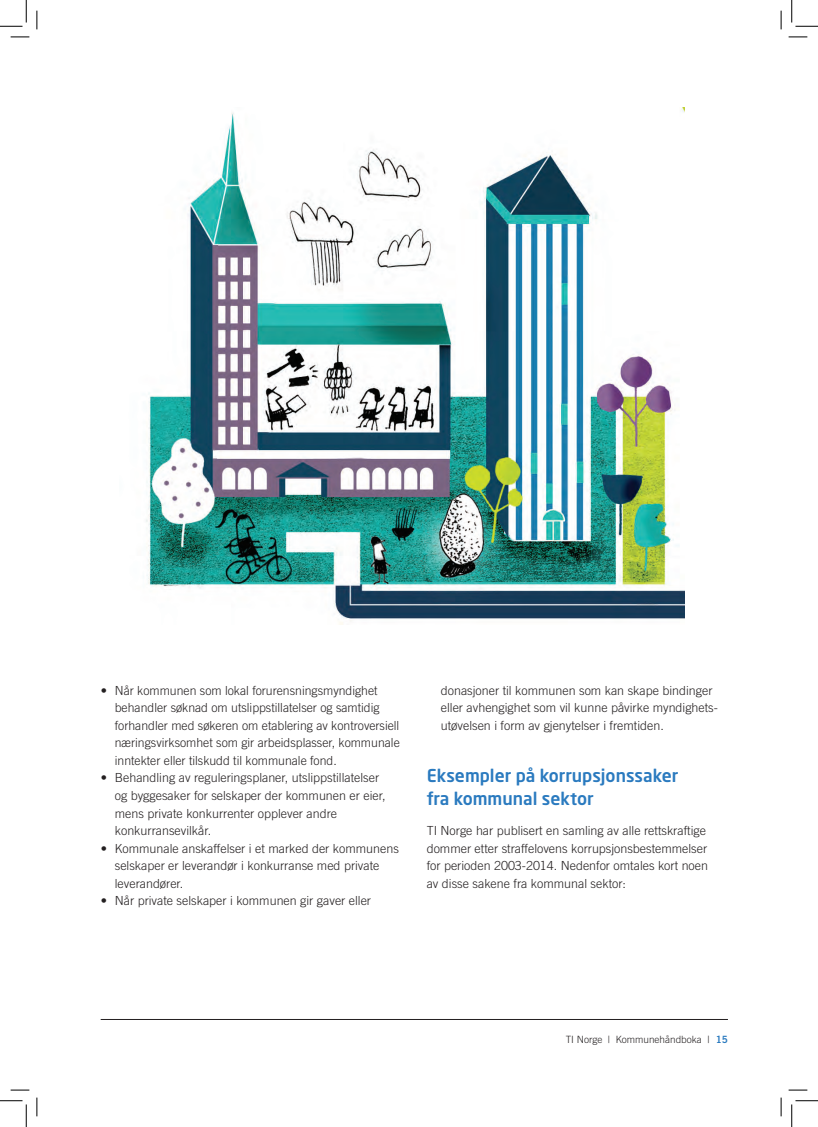
<style>
.page{position:relative;width:818px;height:1127px;background:#fff}
.page>*{position:absolute;margin:0;border:0;box-sizing:border-box;transform-origin:0 0}
.Subheading{font:500 17.5px/22.5px "Neo Sans Std";color:#2a7abf}
.brødtekst{font:300 12.5px/17.5px "Trade Gothic LT";color:#231f20}
.t1{font:300 10px "Trade Gothic LT";color:#231f20}
.s1{font-family:"Trade Gothic LT Bold Two";font-weight:400;color:#2a7abf}
</style>
<div class="page">
<hr style="left:101px;top:1018px;width:627px;height:1px;background:#231f20">
<img style="left:146px;top:108px;width:538px;height:516px">
<svg style="left:11px;top:36px;width:18px;height:2px"></svg>
<svg style="left:788px;top:36px;width:19px;height:2px"></svg>
<svg style="left:11px;top:1089px;width:18px;height:1px"></svg>
<svg style="left:788px;top:1089px;width:19px;height:1px"></svg>
<svg style="left:36px;top:11px;width:2px;height:18px"></svg>
<svg style="left:36px;top:1097px;width:2px;height:18px"></svg>
<svg style="left:780px;top:11px;width:2px;height:18px"></svg>
<svg style="left:780px;top:1097px;width:2px;height:18px"></svg>
<svg style="left:0;top:0;width:27px;height:27px"></svg>
<svg style="left:0;top:1100px;width:27px;height:26px"></svg>
<svg style="left:791px;top:0;width:27px;height:27px"></svg>
<svg style="left:791px;top:1100px;width:27px;height:26px"></svg>
<p class="brødtekst" style="left:115px;top:681px;width:286px;text-indent:-14px">• Når kommunen som lokal forurensningsmyndighet behandler søknad om utslippstillatelser og samtidig forhandler med søkeren om etablering av kontroversiell næringsvirksomhet som gir arbeidsplasser, kommunale inntekter eller tilskudd til kommunale fond.</p>
<p class="brødtekst" style="left:115px;top:769px;width:272px;text-indent:-14px">• Behandling av reguleringsplaner, utslippstillatelser og byggesaker for selskaper der kommunen er eier, mens private konkurrenter opplever andre konkurransevilkår.</p>
<p class="brødtekst" style="left:115px;top:839px;width:286px;text-indent:-14px">• Kommunale anskaffelser i et marked der kommunens selskaper er leverandør i konkurranse med private leverandører.</p>
<p class="brødtekst" style="left:101px;top:891px;width:272px">• Når private selskaper i kommunen gir gaver eller</p>
<p class="brødtekst" style="left:441px;top:681px;width:279px">donasjoner til kommunen som kan skape bindinger eller avhengighet som vil kunne påvirke myndighets&shy;utøvelsen i form av gjenytelser i fremtiden.</p>
<p class="Subheading" style="left:427px;top:764px;width:253px">Eksempler på korrupsjonssaker fra kommunal sektor</p>
<p class="brødtekst" style="left:427px;top:821px;width:283px">TI Norge har publisert en samling av alle rettskraftige dommer etter straffelovens korrupsjonsbestemmelser for perioden 2003-2014. Nedenfor omtales kort noen av disse sakene fra kommunal sektor:</p>
<p class="t1" style="left:566px;top:1033px;width:164px">TI Norge | Kommunehåndboka | <span class="s1">15</span></p>
</div>
